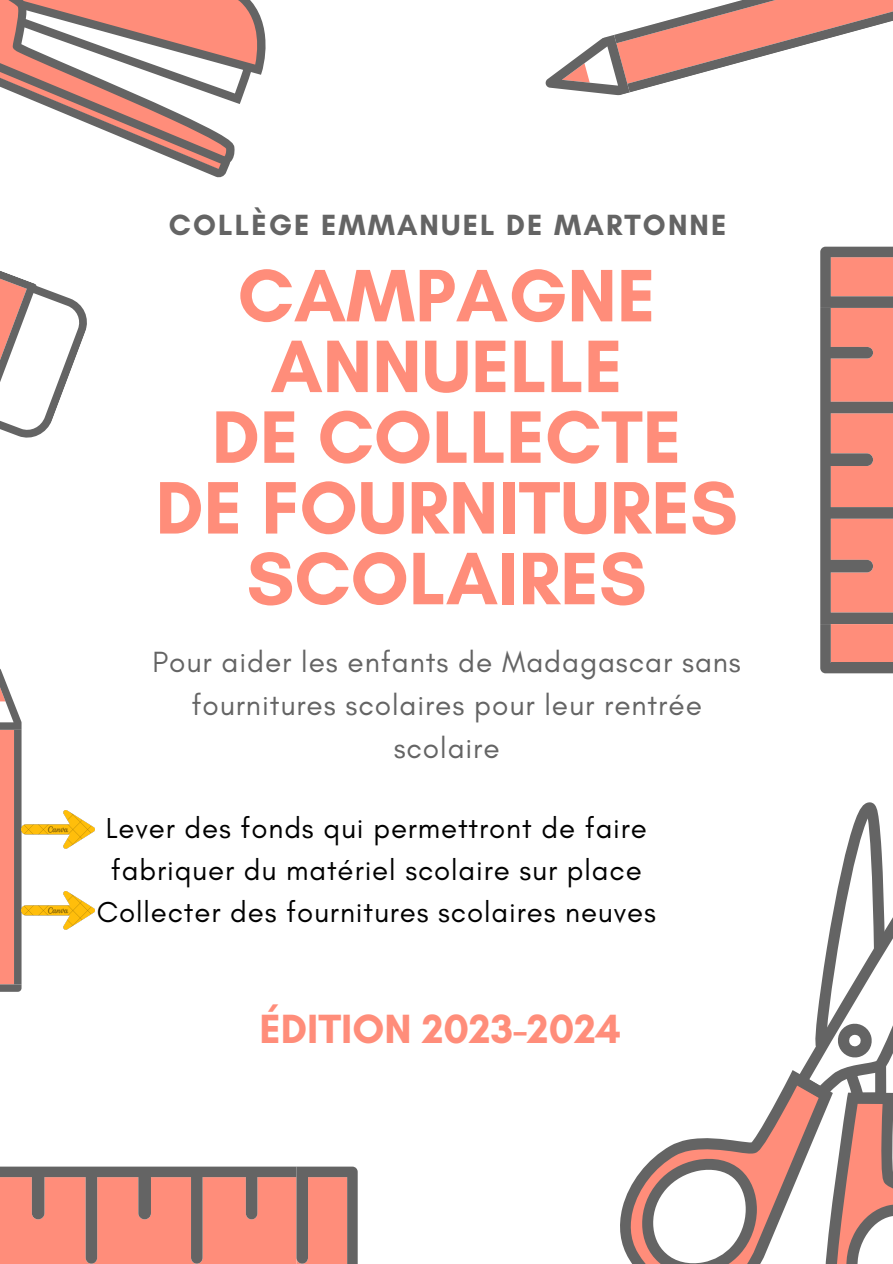
<style>
.page{position:relative;width:893px;height:1264px;background:#fff}
.page>*{position:absolute;margin:0;border:0;box-sizing:border-box;transform-origin:0 0}
.t1{font:700 75.6px/70.7px "Glacial Indifference";color:#ff8d7a;text-align:center}
.t2{font:700 41.55px "Glacial Indifference";color:#ff8d7a}
.t3{font:29.7px/42.8px "Glacial Indifference";letter-spacing:.03em;color:#646464;text-align:center}
.t4{font:700 29.7px "Glacial Indifference";letter-spacing:.07em;color:#646464}
.t5{font:29.4px/42.2px "Glacial Indifference";letter-spacing:.03em;color:#000}
</style>
<div class="page">
<svg style="left:0;top:0;width:266px;height:178px"></svg>
<svg style="left:0;top:668px;width:21px;height:323px;background:#c78b81"></svg>
<svg style="left:620px;top:1138px;width:133px;height:125px"></svg>
<svg style="left:753px;top:802px;width:139px;height:461px"></svg>
<svg style="left:820px;top:247px;width:72px;height:426px;background:#cb8073"></svg>
<svg style="left:0;top:271px;width:87px;height:167px"></svg>
<svg style="left:0;top:1166px;width:357px;height:97px;background:#d68375"></svg>
<svg style="left:545px;top:0;width:347px;height:96px"></svg>
<img style="left:21px;top:810px;width:73px;height:38px">
<img style="left:21px;top:891px;width:73px;height:38px">
<p class="t4" style="left:169px;top:207px;width:559px">COLLÈGE EMMANUEL DE MARTONNE</p>
<p class="t1" style="left:238px;top:259px;width:419px">CAMPAGNE<br>ANNUELLE</p>
<p class="t1" style="left:212px;top:401px;width:471px">DE COLLECTE</p>
<p class="t1" style="left:155px;top:472px;width:583px">DE FOURNITURES<br>SCOLAIRES</p>
<p class="t3" style="left:152px;top:640px;width:590px">Pour aider les enfants de Madagascar sans</p>
<p class="t3" style="left:191px;top:683px;width:512px">fournitures scolaires pour leur rentrée scolaire</p>
<p class="t5" style="left:106px;top:806px;width:542px">Lever des fonds qui permettront de faire fabriquer du matériel scolaire sur place</p>
<p class="t5" style="left:97px;top:891px;width:560px">Collecter des fournitures scolaires neuves</p>
<p class="t2" style="left:259px;top:1003px;width:363px">ÉDITION 2023-2024</p>
</div>
